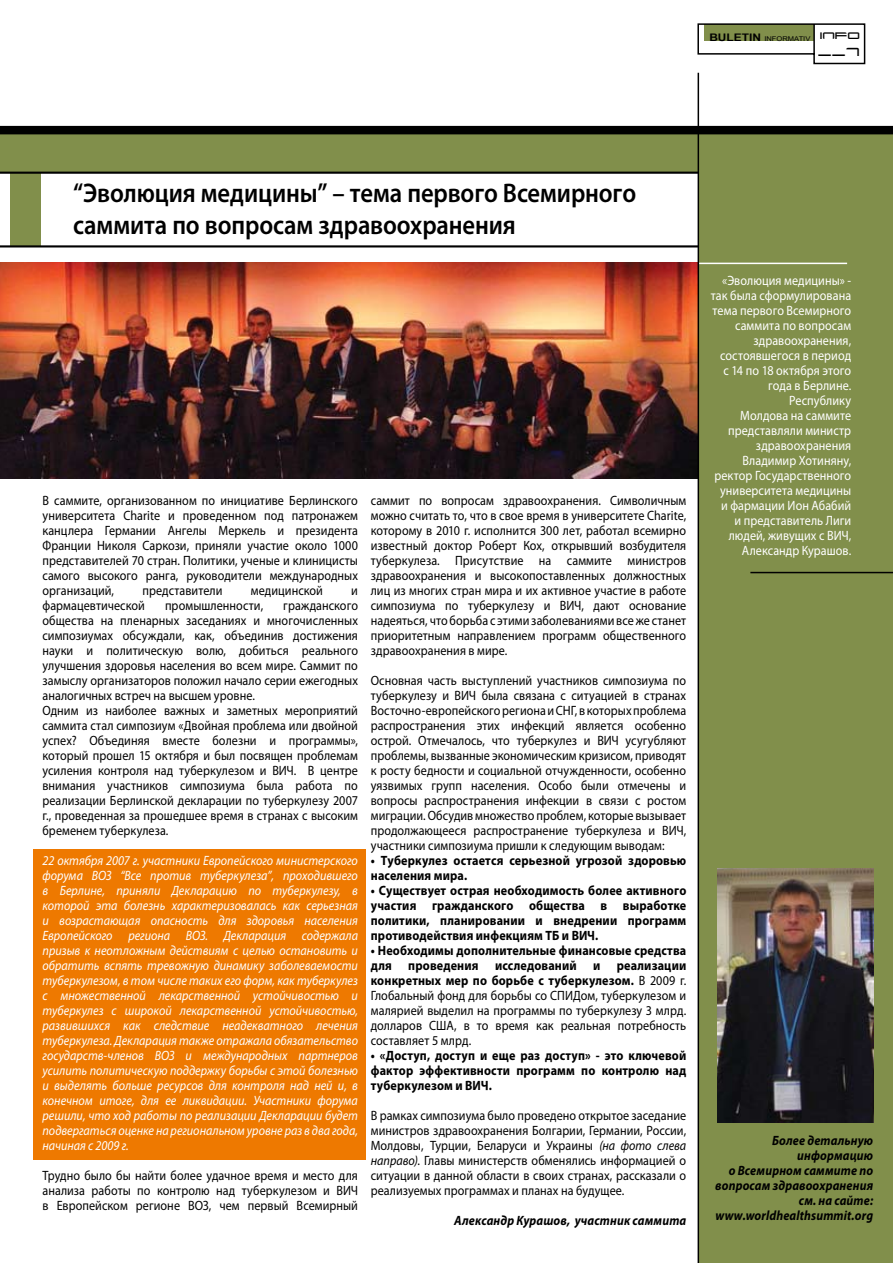
<style>
.page{position:relative;width:893px;height:1263px;background:#fff}
.page>*{position:absolute;margin:0;border:0;box-sizing:border-box;transform-origin:0 0}
.t1{font:600 27px/32.4px "Myriad Pro";letter-spacing:-.005em;color:#000;scale:.91 1}
.t2{font:16.35px "Xenotron";color:#000;scale:.9 1}
.t3{font:13.5px/15px "Myriad Pro";letter-spacing:.005em;color:#000;text-align:justify;scale:.9 1}
.t4{font:italic 13.5px/15px "Myriad Pro";color:#fff;text-align:justify;scale:.9 1}
.t5{font:13.5px/15px "Myriad Pro";letter-spacing:.005em;color:#fff;text-align:right;scale:.9 1}
.t6{font:700 13.5px/15px "Myriad Pro";letter-spacing:.01em;color:#000;text-align:justify;scale:.9 1}
.t7{font:italic 700 13.5px/15px "Myriad Pro";letter-spacing:.01em;color:#000;text-align:right;scale:.9 1}
.t8{font:6.6px "Arial Narrow";color:#000;scale:1.4 1}
.s1{font-weight:700;font-size:10.35px}
.s2{font-weight:700}
.s3{font-style:italic}
</style>
<div class="page">
<div style="left:0;top:134px;width:893px;height:39px;background:#818f4b"></div>
<div style="left:699px;top:132px;width:194px;height:1131px;background:#818f4b"></div>
<div style="left:0;top:126px;width:893px;height:8px;background:#000"></div>
<svg style="left:697px;top:23px;width:169px;height:42px"></svg>
<img style="left:717px;top:868px;width:156px;height:254px">
<img style="left:0;top:263px;width:697px;height:215px">
<hr style="left:698px;top:263px;width:149px;height:1px;background:#fff">
<hr style="left:750px;top:572px;width:143px;height:1px;background:#000">
<hr style="left:698px;top:73px;width:1px;height:1190px;background:#000">
<div style="left:10px;top:172px;width:30px;height:74px;background:#818f4b"></div>
<hr style="left:0;top:172px;width:698px;height:2px;background:#000">
<hr style="left:0;top:245px;width:698px;height:2px;background:#000">
<div style="left:33px;top:849px;width:332px;height:310px;background:#ee7900"></div>
<p class="t8" style="left:709px;top:34px;width:110px"><span class="s1">BULETIN</span> INFORMATIV <sup>info</sup></p>
<p class="t2" style="left:818px;top:46px;width:48px">__7</p>
<h1 class="t1" style="left:73px;top:176px;width:620px">“Эволюция медицины” – тема первого Всемирного саммита по вопросам здравоохранения</h1>
<p class="t3" style="left:43px;top:492px;width:352px">В саммите, организованном по инициативе Берлинского университета Charite и проведенном под патронажем канцлера Германии Ангелы Меркель и президента Франции Николя Саркози, приняли участие около 1000 представителей 70 стран. Политики, ученые и клиницисты самого высокого ранга, руководители международных организаций,</p>
<p class="t3" style="left:142px;top:582px;width:91px">представители</p>
<p class="t3" style="left:251px;top:582px;width:82px">медицинской</p>
<p class="t3" style="left:351px;top:582px;width:9px">и</p>
<p class="t3" style="left:43px;top:597px;width:115px">фармацевтической</p>
<p class="t3" style="left:165px;top:597px;width:111px">промышленности,</p>
<p class="t3" style="left:43px;top:597px;width:352px;text-align:left;text-indent:241px">гражданского общества на пленарных заседаниях и многочисленных симпозиумах обсуждали, как, объединив достижения науки и политическую волю, добиться реального улучшения здоровья населения во всем мире. Саммит по замыслу организаторов положил начало серии ежегодных аналогичных встреч на высшем уровне.<br>Одним из наиболее важных и заметных мероприятий саммита стал симпозиум «Двойная проблема или двойной успех? Объединяя вместе болезни и программы», который прошел 15 октября и был посвящен проблемам усиления контроля над туберкулезом и ВИЧ. В центре внимания участников симпозиума была работа по реализации Берлинской декларации по туберкулезу 2007 г., проведенная за прошедшее время в странах с высоким бременем туберкулеза.</p>
<p class="t4" style="left:43px;top:852px;width:352px">22 октября 2007 г. участники Европейского министерского форума ВОЗ “Все против туберкулеза”, проходившего в Берлине, приняли Декларацию по туберкулезу, в которой эта болезнь характеризовалась как серьезная и возрастающая опасность для здоровья населения Европейского региона ВОЗ. Декларация содержала призыв к неотложным действиям с целью остановить и обратить вспять тревожную динамику заболеваемости туберкулезом, в том числе таких его форм, как туберкулез с множественной лекарственной устойчивостью и туберкулез с широкой лекарственной устойчивостью, развившихся как следствие неадекватного лечения туберкулеза. Декларация также отражала обязательство государств-членов ВОЗ и международных партнеров усилить политическую поддержку борьбы с этой болезнью и выделять больше ресурсов для контроля над ней и, в конечном итоге, для ее ликвидации. Участники форума решили, что ход работы по реализации Декларации будет подвергаться оценке на региональном уровне раз в два года, начиная с 2009 г.</p>
<p class="t3" style="left:43px;top:1167px;width:352px">Трудно было бы найти более удачное время и место для анализа работы по контролю над туберкулезом и ВИЧ в Европейском регионе ВОЗ, чем первый Всемирный</p>
<p class="t3" style="left:371px;top:492px;width:352px">саммит по вопросам здравоохранения. Символичным можно считать то, что в свое время в университете Charite, которому в 2010 г. исполнится 300 лет, работал всемирно известный доктор Роберт Кох, открывший возбудителя туберкулеза. Присутствие на саммите министров здравоохранения и высокопоставленных должностных лиц из многих стран мира и их активное участие в работе симпозиума по туберкулезу и ВИЧ, дают основание надеяться, что борьба с этими заболеваниями все же станет приоритетным направлением программ общественного здравоохранения в мире.</p>
<p class="t3" style="left:371px;top:672px;width:352px">Основная часть выступлений участников симпозиума по туберкулезу и ВИЧ была связана с ситуацией в странах Восточно-европейского региона и СНГ, в которых проблема распространения этих инфекций является особенно острой. Отмечалось, что туберкулез и ВИЧ усугубляют проблемы, вызванные экономическим кризисом, приводят к росту бедности и социальной отчужденности, особенно уязвимых групп населения. Особо были отмечены и вопросы распространения инфекции в связи с ростом миграции. Обсудив множество проблем, которые вызывает продолжающееся распространение туберкулеза и ВИЧ, участники симпозиума пришли к следующим выводам:</p>
<p class="t6" style="left:371px;top:852px;width:352px">• Туберкулез остается серьезной угрозой здоровью населения мира.</p>
<p class="t6" style="left:371px;top:882px;width:352px">• Существует острая необходимость более активного участия гражданского общества в выработке политики, планировании и внедрении программ противодействия инфекциям ТБ и ВИЧ.</p>
<p class="t3" style="left:371px;top:942px;width:352px"><span class="s2">• Необходимы дополнительные финансовые средства для проведения исследований и реализации конкретных мер по борьбе с туберкулезом.</span> В 2009 г.<br>Глобальный фонд для борьбы со СПИДом, туберкулезом и малярией выделил на программы по туберкулезу 3 млрд. долларов США, в то время как реальная потребность составляет 5 млрд.</p>
<p class="t6" style="left:371px;top:1047px;width:352px">• «Доступ, доступ и еще раз доступ» - это ключевой фактор эффективности программ по контролю над туберкулезом и ВИЧ.</p>
<p class="t3" style="left:371px;top:1107px;width:352px">В рамках симпозиума было проведено открытое заседание министров здравоохранения Болгарии, Германии, России, Молдовы, Турции, Беларуси и Украины <span class="s3">(на фото слева направо)</span>. Главы министерств обменялись информацией о ситуации в данной области в своих странах, рассказали о реализуемых программах и планах на будущее.</p>
<p class="t7" style="left:454px;top:1212px;width:259px">Александр Курашов, участник саммита</p>
<p class="t5" style="left:711px;top:273px;width:157px">«Эволюция медицины» - так была сформулирована тема первого Всемирного саммита по вопросам здравоохранения, состоявшегося в период<br>с 14 по 18 октября этого года в Берлине.<br>Республику<br>Молдова на саммите представляли министр здравоохранения<br>Владимир Хотиняну, ректор Государственного университета медицины и фармации Ион Абабий<br>и представитель Лиги людей, живущих с ВИЧ,<br>Александр Курашов.</p>
<p class="t7" style="left:715px;top:1132px;width:177px">Более детальную информацию<br>о Всемирном саммите по вопросам здравоохранения см. на сайте: www.worldhealthsummit.org</p>
</div>
